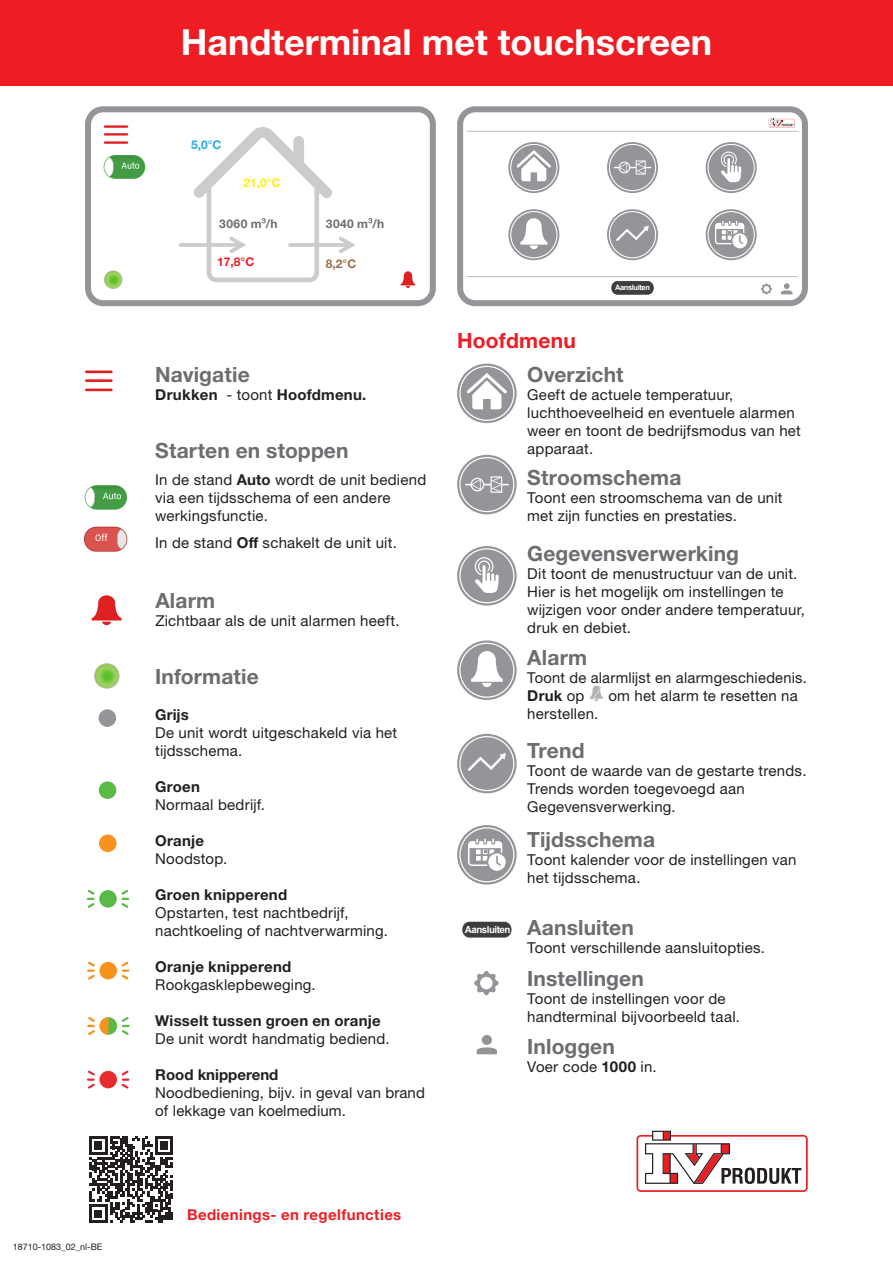
<style>
.page{position:relative;width:893px;height:1263px;background:#fff}
.page>*{position:absolute;margin:0;border:0;box-sizing:border-box;transform-origin:0 0}
.t1{font:700 36px "Helvetica Neue LTW1 G";color:#fff}
.Underrubrik{font:700 21px "Helvetica Neue LTW1 G";letter-spacing:.005em;color:#6c6d70}
.t2{font:700 21px "Helvetica Neue LTW1 G";letter-spacing:.01em;color:#ee1d23}
.text_SV{font:15px/18px "Helvetica Neue LTW1 G";letter-spacing:.015em;color:#231f20}
.text_SV-2{font:700 15px "Helvetica Neue LTW1 G";letter-spacing:.025em;color:#ee1d23}
.text_SV-3{font:700 15px "Helvetica Neue LTW1 G";letter-spacing:.015em;color:#231f20}
.t3{font:700 12px "Helvetica Neue LTW1 G";letter-spacing:.035em;color:#6c6d70}
.t4{font:700 12px "Helvetica Neue LTW1 G";color:#fff101}
.t5{font:700 12px "Helvetica Neue LTW1 G";color:#ee1d23}
.t6{font:700 12px "Helvetica Neue LTW1 G";color:#24aae1}
.t7{font:700 12px "Helvetica Neue LTW1 G";color:#9a7048}
.t8{font:700 9.75px "Arial";letter-spacing:-.05em;color:#fff}
.t9{font:9px "Helvetica Neue LTW1 G";color:#231f20}
.t10{font:700 7.5px "Arial";letter-spacing:-.05em;color:#fff}
.s1{font-weight:400}
.s2{font-weight:700}
</style>
<div class="page">
<div style="left:0;top:0;width:893px;height:85px;background:#ee1d23"></div>
<svg style="left:636px;top:1131px;width:172px;height:61px"></svg>
<svg style="left:769px;top:118px;width:26px;height:9px"></svg>
<img style="left:84px;top:485px;width:44px;height:25px">
<img style="left:84px;top:526px;width:44px;height:26px">
<div style="left:99px;top:709px;width:17px;height:18px;background:#939598;border-radius:50%"></div>
<div style="left:99px;top:781px;width:17px;height:18px;background:#59ba47;border-radius:50%"></div>
<div style="left:99px;top:890px;width:18px;height:18px;background:#59ba47;border-radius:50%"></div>
<svg style="left:121px;top:890px;width:9px;height:18px"></svg>
<svg style="left:86px;top:890px;width:9px;height:18px"></svg>
<div style="left:99px;top:834px;width:18px;height:18px;background:#f7931d;border-radius:50%"></div>
<div style="left:99px;top:962px;width:18px;height:17px;background:#f7931d;border-radius:50%"></div>
<svg style="left:121px;top:961px;width:9px;height:19px"></svg>
<svg style="left:87px;top:961px;width:8px;height:19px"></svg>
<div style="left:99px;top:1071px;width:18px;height:17px;background:#e72b2e;border-radius:50%"></div>
<svg style="left:121px;top:1070px;width:9px;height:19px"></svg>
<svg style="left:87px;top:1070px;width:8px;height:19px"></svg>
<svg style="left:122px;top:1017px;width:8px;height:18px"></svg>
<svg style="left:100px;top:1017px;width:17px;height:18px"></svg>
<svg style="left:87px;top:1017px;width:21px;height:18px"></svg>
<div style="left:94px;top:663px;width:26px;height:26px;border:1px solid #b4b4b4;border-radius:50%"></div>
<svg style="left:95px;top:664px;width:24px;height:24px"></svg>
<div style="left:611px;top:281px;width:43px;height:14px;background:#3e3e3f;border-radius:6px"></div>
<svg style="left:508px;top:142px;width:51px;height:51px"></svg>
<svg style="left:607px;top:209px;width:51px;height:51px"></svg>
<svg style="left:706px;top:142px;width:51px;height:51px"></svg>
<svg style="left:706px;top:209px;width:51px;height:51px"></svg>
<svg style="left:508px;top:209px;width:51px;height:51px"></svg>
<svg style="left:607px;top:142px;width:51px;height:51px"></svg>
<svg style="left:761px;top:283px;width:11px;height:12px"></svg>
<svg style="left:781px;top:283px;width:11px;height:11px"></svg>
<svg style="left:457px;top:364px;width:60px;height:59px"></svg>
<svg style="left:457px;top:734px;width:60px;height:59px"></svg>
<svg style="left:457px;top:546px;width:60px;height:60px"></svg>
<svg style="left:457px;top:825px;width:60px;height:59px"></svg>
<svg style="left:457px;top:640px;width:60px;height:60px"></svg>
<svg style="left:457px;top:455px;width:60px;height:59px"></svg>
<img style="left:103px;top:155px;width:43px;height:24px">
<svg style="left:401px;top:271px;width:14px;height:17px"></svg>
<div style="left:85px;top:106px;width:351px;height:200px;border:6px solid #939598;border-radius:15px"></div>
<div style="left:457px;top:106px;width:351px;height:200px;border:6px solid #939598;border-radius:15px"></div>
<div style="left:104px;top:270px;width:18px;height:19px;border:1px solid #b4b4b4;border-radius:50%"></div>
<svg style="left:104px;top:271px;width:18px;height:17px"></svg>
<hr style="left:105px;top:125px;width:22px;height:3px;background:#df2022">
<hr style="left:105px;top:133px;width:22px;height:3px;background:#df2022">
<hr style="left:105px;top:141px;width:22px;height:3px;background:#df2022">
<hr style="left:181px;top:243px;width:61px;height:4px;background:#ccc">
<svg style="left:193px;top:127px;width:162px;height:155px"></svg>
<hr style="left:86px;top:370px;width:25px;height:3px;background:#df2022">
<hr style="left:86px;top:379px;width:25px;height:3px;background:#df2022">
<hr style="left:86px;top:389px;width:25px;height:2px;background:#df2022">
<div style="left:482px;top:1035px;width:10px;height:10px;background:#939595;border-radius:50%"></div>
<svg style="left:477px;top:1047px;width:20px;height:7px"></svg>
<svg style="left:474px;top:971px;width:25px;height:24px"></svg>
<hr style="left:467px;top:276px;width:331px;height:1px;background:#bcbdc0">
<hr style="left:467px;top:131px;width:331px;height:1px;background:#bcbdc0">
<svg style="left:90px;top:1136px;width:83px;height:87px"></svg>
<svg style="left:92px;top:595px;width:30px;height:30px"></svg>
<svg style="left:590px;top:685px;width:13px;height:16px"></svg>
<div style="left:462px;top:922px;width:49px;height:15px;background:#3e3e3f;border-radius:7px"></div>
<p class="t9" style="left:13px;top:1241px;width:91px">18710-1083_02_nl-BE</p>
<p class="t1" style="left:181px;top:20px;width:533px">Handterminal met touchscreen</p>
<p class="t6" style="left:191px;top:137px;width:32px">5,0°C</p>
<p class="t4" style="left:244px;top:176px;width:39px">21,0°C</p>
<p class="t3" style="left:219px;top:216px;width:60px">3060 m³/h</p>
<p class="t3" style="left:326px;top:216px;width:60px">3040 m³/h</p>
<p class="t7" style="left:326px;top:256px;width:32px">8,2°C</p>
<p class="t5" style="left:217px;top:254px;width:39px">17,8°C</p>
<p class="Underrubrik" style="left:155px;top:361px;width:96px">Navigatie</p>
<p class="text_SV-3" style="left:155px;top:385px;width:213px">Drukken <span class="s1">- toont</span> Hoofdmenu.</p>
<p class="Underrubrik" style="left:155px;top:438px;width:195px">Starten en stoppen</p>
<p class="text_SV" style="left:155px;top:471px;width:273px">In de stand <span class="s2">Auto</span> wordt de unit bediend via een tijdsschema of een andere werkingsfunctie.</p>
<p class="text_SV" style="left:155px;top:534px;width:243px">In de stand <span class="s2">Off</span> schakelt de unit uit.</p>
<p class="Underrubrik" style="left:155px;top:587px;width:61px">Alarm</p>
<p class="text_SV" style="left:155px;top:611px;width:246px">Zichtbaar als de unit alarmen heeft.</p>
<p class="Underrubrik" style="left:155px;top:663px;width:105px">Informatie</p>
<p class="text_SV" style="left:155px;top:705px;width:244px"><span class="s2">Grijs<br></span>De unit wordt uitgeschakeld via het tijdsschema.</p>
<p class="text_SV" style="left:155px;top:777px;width:111px"><span class="s2">Groen<br></span>Normaal bedrijf.</p>
<p class="text_SV" style="left:155px;top:831px;width:74px"><span class="s2">Oranje<br></span>Noodstop.</p>
<p class="text_SV" style="left:155px;top:885px;width:234px"><span class="s2">Groen knipperend<br></span>Opstarten, test nachtbedrijf, nachtkoeling of nachtverwarming.</p>
<p class="text_SV" style="left:155px;top:957px;width:162px"><span class="s2">Oranje knipperend<br></span>Rookgasklepbeweging.</p>
<p class="text_SV" style="left:155px;top:1011px;width:236px"><span class="s2">Wisselt tussen groen en oranje<br></span>De unit wordt handmatig bediend.</p>
<p class="text_SV" style="left:155px;top:1065px;width:271px"><span class="s2">Rood knipperend<br></span>Noodbediening, bijv. in geval van brand of lekkage van koelmedium.</p>
<p class="t2" style="left:457px;top:327px;width:120px">Hoofdmenu</p>
<p class="t10" style="left:615px;top:282px;width:36px">Aansluiten</p>
<p class="Underrubrik" style="left:527px;top:361px;width:98px">Overzicht</p>
<p class="text_SV" style="left:527px;top:385px;width:275px">Geeft de actuele temperatuur, luchthoeveelheid en eventuele alarmen weer en toont de bedrijfsmodus van het apparaat.</p>
<p class="Underrubrik" style="left:527px;top:464px;width:156px">Stroomschema</p>
<p class="text_SV" style="left:527px;top:488px;width:257px">Toont een stroomschema van de unit met zijn functies en prestaties.</p>
<p class="Underrubrik" style="left:527px;top:541px;width:213px">Gegevensverwerking</p>
<p class="text_SV" style="left:527px;top:565px;width:279px">Dit toont de menustructuur van de unit.<br>Hier is het mogelijk om instellingen te wijzigen voor onder andere temperatuur, druk en debiet.</p>
<p class="Underrubrik" style="left:527px;top:645px;width:61px">Alarm</p>
<p class="text_SV" style="left:527px;top:669px;width:281px">Toont de alarmlijst en alarmgeschiedenis.<br><span class="s2">Druk</span> op</p>
<p class="text_SV" style="left:608px;top:687px;width:191px">om het alarm te resetten na</p>
<p class="text_SV" style="left:527px;top:705px;width:73px">herstellen.</p>
<p class="Underrubrik" style="left:527px;top:737px;width:59px">Trend</p>
<p class="text_SV" style="left:527px;top:761px;width:281px">Toont de waarde van de gestarte trends.<br>Trends worden toegevoegd aan<br>Gegevensverwerking.</p>
<p class="Underrubrik" style="left:527px;top:827px;width:129px">Tijdsschema</p>
<p class="text_SV" style="left:527px;top:851px;width:271px">Toont kalender voor de instellingen van het tijdsschema.</p>
<p class="t8" style="left:465px;top:922px;width:47px">Aansluiten</p>
<p class="Underrubrik" style="left:527px;top:914px;width:108px">Aansluiten</p>
<p class="text_SV" style="left:527px;top:938px;width:239px">Toont verschillende aansluitopties.</p>
<p class="Underrubrik" style="left:527px;top:965px;width:118px">Instellingen</p>
<p class="text_SV" style="left:527px;top:989px;width:214px">Toont de instellingen voor de handterminal bijvoorbeeld taal.</p>
<p class="Underrubrik" style="left:527px;top:1033px;width:89px">Inloggen</p>
<p class="text_SV" style="left:527px;top:1057px;width:131px">Voer code <span class="s2">1000</span> in.</p>
<p class="text_SV-2" style="left:187px;top:1205px;width:216px">Bedienings- en regelfuncties</p>
</div>
